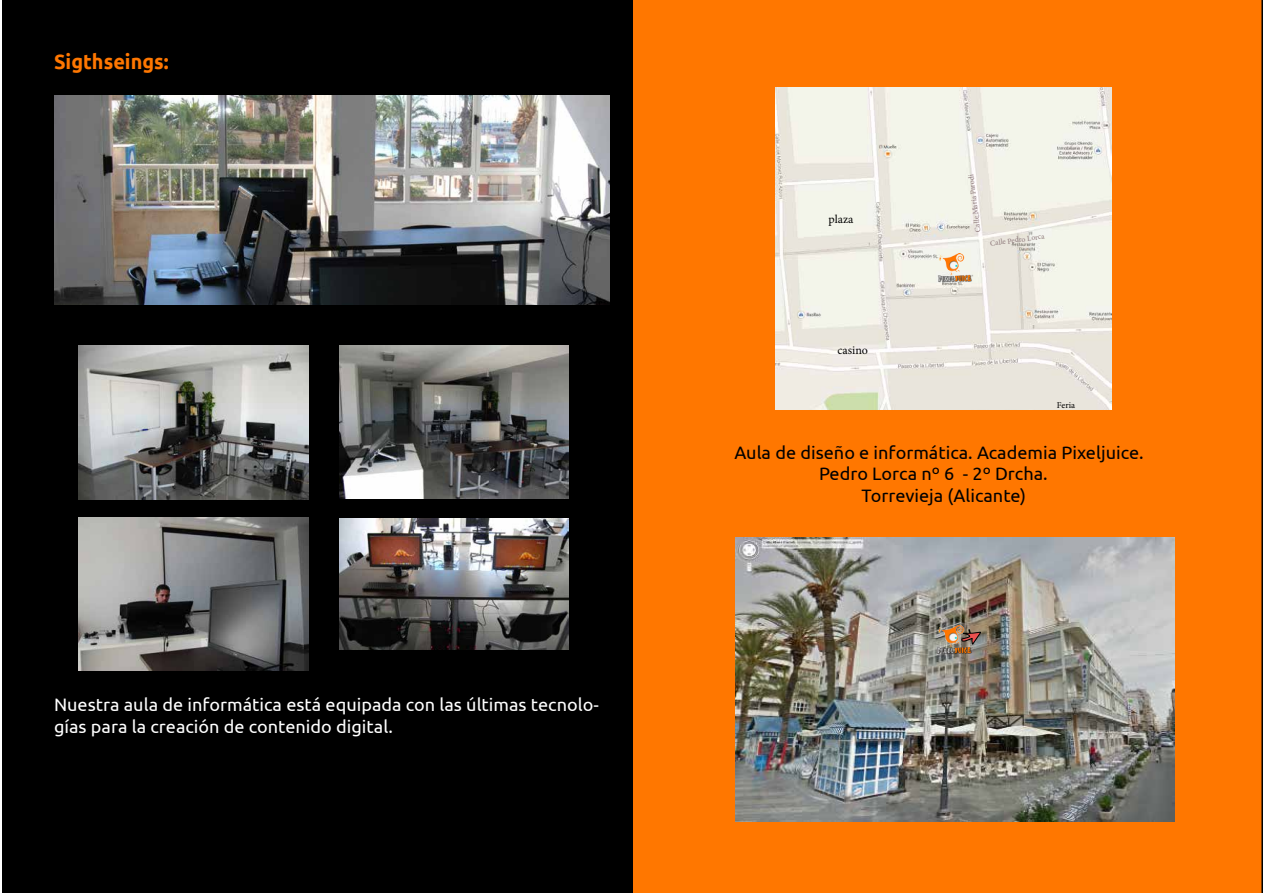
<style>
.page{position:relative;width:1263px;height:893px;background:#fff}
.page>*{position:absolute;margin:0;border:0;box-sizing:border-box;transform-origin:0 0}
.t1{font:700 20.7px "Ubuntu";color:#f70;scale:.96 1}
.t2{font:18px/21.6px "Ubuntu";color:#fff}
.t3{font:18px "Ubuntu";color:#000}
.t4{font:12px "Minion Pro";color:#000}
.t5{font:9px "Minion Pro";color:#000}
.t6{font:7.65px "Minion Pro";color:#8e797b}
</style>
<div class="page">
<div style="left:2px;top:0;width:629px;height:893px;background:#000"></div>
<div style="left:631px;top:0;width:632px;height:893px;background:#f70"></div>
<img style="left:54px;top:96px;width:555px;height:209px">
<img style="left:79px;top:345px;width:230px;height:154px">
<img style="left:339px;top:345px;width:229px;height:154px">
<img style="left:79px;top:517px;width:229px;height:154px">
<img style="left:339px;top:519px;width:229px;height:131px">
<img style="left:775px;top:87px;width:337px;height:323px">
<img style="left:933px;top:253px;width:41px;height:33px">
<img style="left:736px;top:537px;width:439px;height:284px">
<img style="left:933px;top:626px;width:41px;height:33px">
<svg style="left:957px;top:627px;width:25px;height:19px"></svg>
<p class="t1" style="left:54px;top:48px;width:121px">Sigthseings:</p>
<p class="t2" style="left:54px;top:694px;width:546px">Nuestra aula de informática está equipada con las últimas tecnolo&shy;gías para la creación de contenido digital.</p>
<p class="t4" style="left:828px;top:211px;width:26px">plaza</p>
<p class="t4" style="left:837px;top:342px;width:32px">casino</p>
<p class="t6" style="left:973px;top:233px;width:60px;rotate:-97deg">Calle Maria Parodi</p>
<p class="t6" style="left:989px;top:238px;width:56px;rotate:-8deg">Calle Pedro Lorca</p>
<p class="t5" style="left:1057px;top:399px;width:20px">Feria</p>
<p class="t3" style="left:734px;top:441px;width:411px">Aula de diseño e informática. Academia Pixeljuice.</p>
<p class="t3" style="left:819px;top:463px;width:230px">Pedro Lorca nº 6 - 2º Drcha.</p>
<p class="t3" style="left:861px;top:485px;width:166px">Torrevieja (Alicante)</p>
</div>
